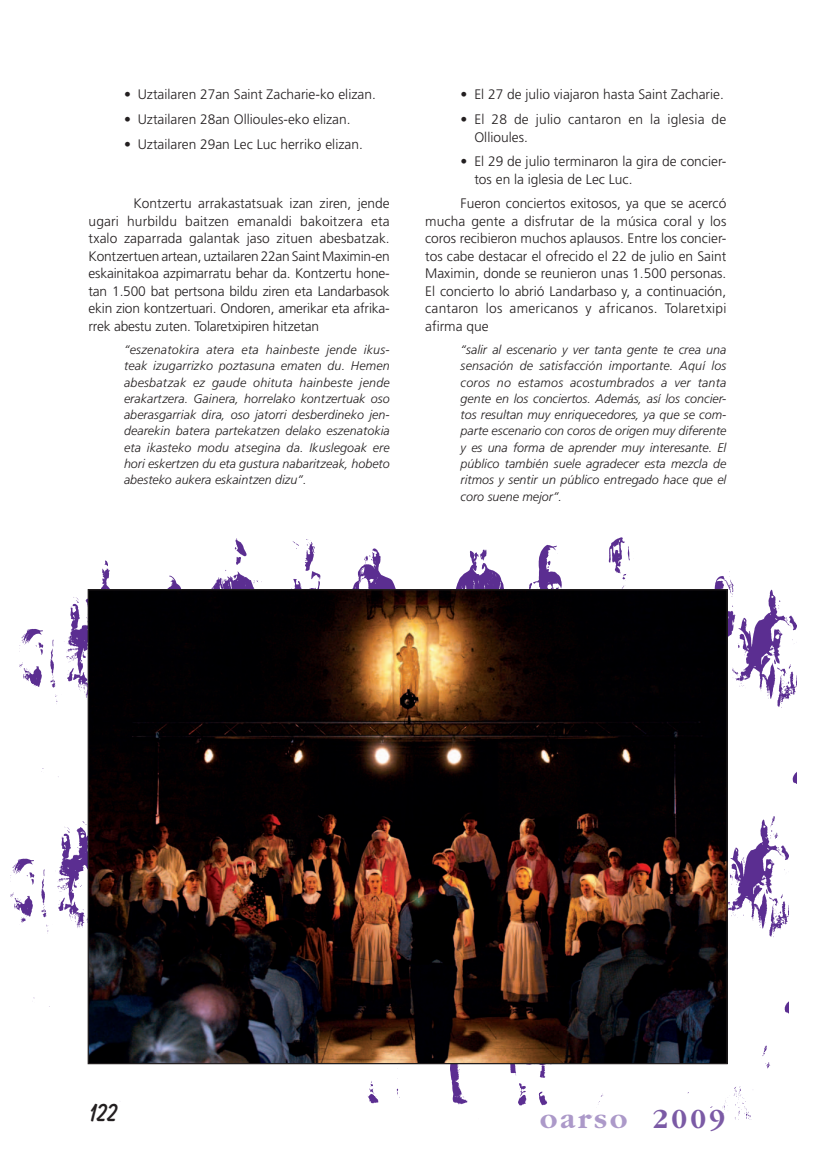
<style>
.page{position:relative;width:815px;height:1170px;background:#fff}
.page>*{position:absolute;margin:0;border:0;box-sizing:border-box;transform-origin:0 0}
.t1{font:700 28.75px "Garamond";letter-spacing:.1em;color:#ac99c9}
.t2{font:700 25px "Balloon BT";color:#231f20}
.t3{font:300 13.75px/17.5px "Frutiger";color:#231f20;text-align:justify}
.t4{font:italic 300 12.5px/16.2px "Frutiger";color:#231f20;text-align:justify}
.s1{color:#7b5aa5}
</style>
<div class="page">
<img style="left:11px;top:859px;width:777px;height:260px">
<img style="left:19px;top:537px;width:778px;height:388px">
<img style="left:90px;top:591px;width:636px;height:471px">
<p class="t3" style="left:124px;top:87px;width:253px">• Uztailaren 27an Saint Zacharie-ko elizan.</p>
<p class="t3" style="left:124px;top:111px;width:228px">• Uztailaren 28an Ollioules-eko elizan.</p>
<p class="t3" style="left:124px;top:136px;width:240px">• Uztailaren 29an Lec Luc herriko elizan.</p>
<p class="t3" style="left:89px;top:195px;width:303px;text-indent:45px">Kont zertu arrakastat suak izan ziren, jende ugari hurbildu bait zen emanaldi bakoit zera eta t xalo zaparrada galantak jaso zituen abesbat zak.<br>Kont zertuen artean, uztailaren 22an Saint Maximin-en eskainitakoa azpimarratu behar da. Kont zertu hone&shy;tan 1.500 bat pert sona bildu ziren eta Landarbasok ekin zion kont zertuari. Ondoren, amerikar eta afrika&shy;rrek abestu zuten. Tolaret xipiren hit zetan</p>
<p class="t4" style="left:124px;top:342px;width:267px">“eszenatokira atera eta hainbeste jende ikus&shy;teak izugarrizko poztasuna ematen du. Hemen abesbat zak ez gaude ohituta hainbeste jende erakart zera. Gainera, horrelako kont zertuak oso aberasgarriak dira, oso jatorri desberdineko jen&shy;dearekin batera partekat zen delako eszenatokia eta ikasteko modu at segina da. Ikuslegoak ere hori eskert zen du eta gustura nabarit zeak, hobeto abesteko aukera eskaint zen dizu”.</p>
<p class="t3" style="left:461px;top:87px;width:265px">• El 27 de julio viajaron hasta Saint Zacharie.</p>
<p class="t3" style="left:474px;top:111px;width:253px;text-indent:-14px">• El 28 de julio cantaron en la iglesia de<br>Ollioules.</p>
<p class="t3" style="left:474px;top:153px;width:253px;text-indent:-14px">• El 29 de julio terminaron la gira de concier&shy;tos en la iglesia de Lec Luc.</p>
<p class="t3" style="left:425px;top:195px;width:303px;text-indent:35px">Fueron conciertos exitosos, ya que se acercó mucha gente a disfrutar de la música coral y los coros recibieron muchos aplausos. Entre los concier&shy;tos cabe destacar el ofrecido el 22 de julio en Saint Maximin, donde se reunieron unas 1.500 personas.<br>El concierto lo abrió Landarbaso y, a continuación, cantaron los americanos y africanos. Tolaret xipi afirma que</p>
<p class="t4" style="left:461px;top:342px;width:267px">“salir al escenario y ver tanta gente te crea una sensación de satisfacción importante. Aquí los coros no estamos acostumbrados a ver tanta gente en los conciertos. Además, así los concier&shy;tos resultan muy enriquecedores, ya que se com&shy;parte escenario con coros de origen muy diferente y es una forma de aprender muy interesante. El público también suele agradecer esta mezcla de ritmos y sentir un público entregado hace que el coro suene mejor”.</p>
<h2 class="t2" style="left:90px;top:1097px;width:29px">122</h2>
<h1 class="t1" style="left:540px;top:1107px;width:187px">oarso <span class="s1">2009</span></h1>
</div>
